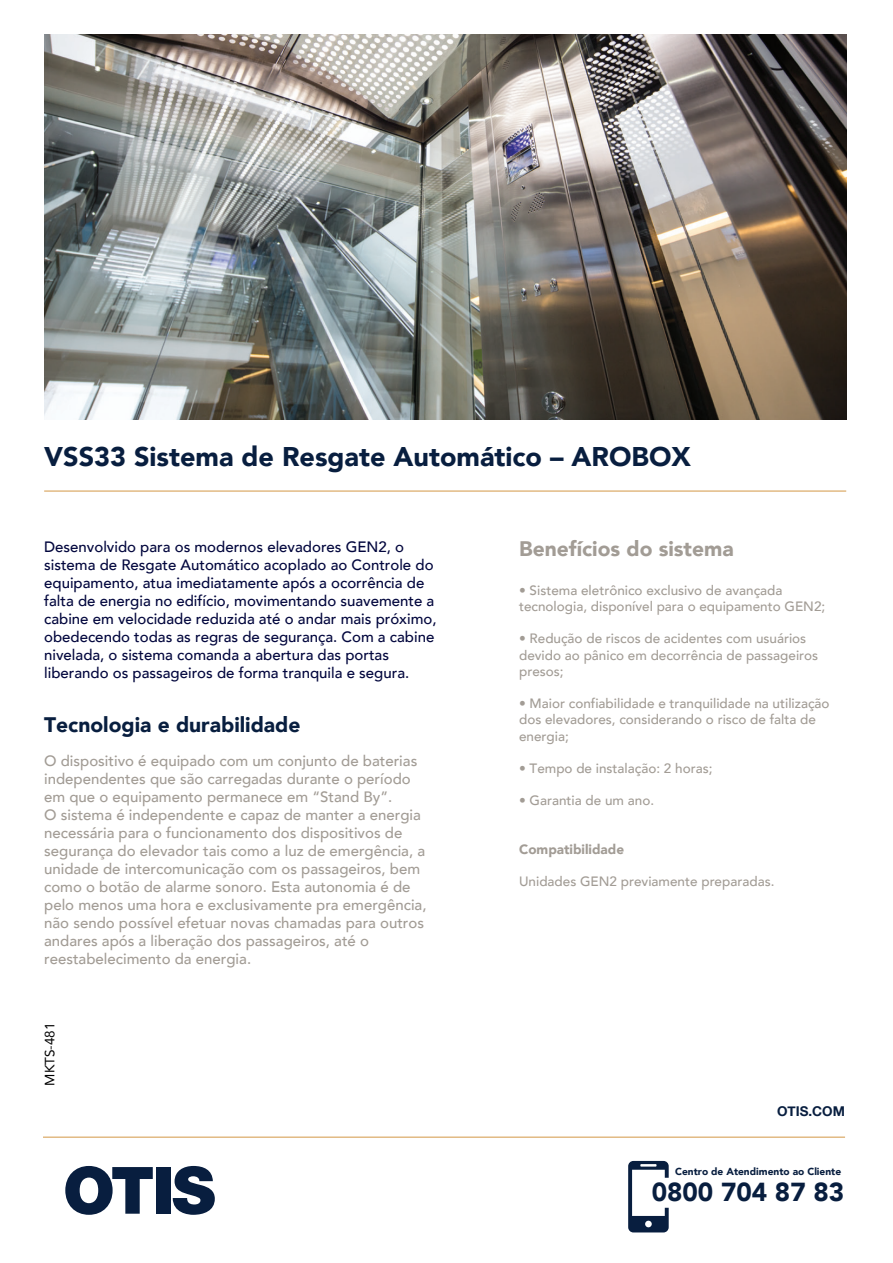
<style>
.page{position:relative;width:893px;height:1263px;background:#fff}
.page>*{position:absolute;margin:0;border:0;box-sizing:border-box;transform-origin:0 0}
.t1{font:900 27px "Avenir";color:#081e3f}
.t2{font:900 25.95px "Avenir";color:#081e3f}
.t3{font:900 21px "Avenir";color:#081e3f}
.t4{font:900 21px "Avenir";color:#a29c95}
.t5{font:500 15px/18px "Avenir";color:#a29c95}
.t6{font:500 15px/18px "Avenir";color:#02063d}
.t7{font:500 13.5px/16.2px "Avenir";color:#a29c95}
.t8{font:900 13.5px "Avenir";color:#a29c95}
.t9{font:13.5px "Avenir";color:#000}
.t10{font:700 13.5px "Helvetica Neue";color:#081e3f}
.t11{font:900 10.2px "Avenir";color:#081e3f}
</style>
<div class="page">
<img style="left:44px;top:34px;width:802px;height:385px">
<hr style="left:44px;top:491px;width:802px;height:1px;background:#d39846">
<svg style="left:65px;top:1166px;width:88px;height:49px"></svg>
<div style="left:156px;top:1167px;width:14px;height:47px;background:#081e3f"></div>
<svg style="left:173px;top:1166px;width:42px;height:49px"></svg>
<hr style="left:43px;top:1137px;width:802px;height:1px;background:#d39846">
<svg style="left:628px;top:1161px;width:41px;height:71px"></svg>
<h1 class="t1" style="left:44px;top:433px;width:648px">VSS33 Sistema de Resgate Automático – AROBOX</h1>
<p class="t6" style="left:44px;top:537px;width:394px">Desenvolvido para os modernos elevadores GEN2, o sistema de Resgate Automático acoplado ao Controle do equipamento, atua imediatamente após a ocorrência de falta de energia no edifício, movimentando suavemente a cabine em velocidade reduzida até o andar mais próximo, obedecendo todas as regras de segurança. Com a cabine nivelada, o sistema comanda a abertura das portas liberando os passageiros de forma tranquila e segura.</p>
<h3 class="t3" style="left:44px;top:707px;width:258px">Tecnologia e durabilidade</h3>
<p class="t5" style="left:44px;top:751px;width:384px">O dispositivo é equipado com um conjunto de baterias independentes que são carregadas durante o período em que o equipamento permanece em “Stand By”.<br>O sistema é independente e capaz de manter a energia necessária para o funcionamento dos dispositivos de segurança do elevador tais como a luz de emergência, a unidade de intercomunicação com os passageiros, bem como o botão de alarme sonoro. Esta autonomia é de pelo menos uma hora e exclusivamente pra emergência, não sendo possível efetuar novas chamadas para outros andares após a liberação dos passageiros, até o reestabelecimento da energia.</p>
<p class="t9" style="left:39px;top:1086px;width:65px;rotate:-90deg">MKTS-481</p>
<h3 class="t4" style="left:519px;top:531px;width:216px">Benefícios do sistema</h3>
<p class="t7" style="left:519px;top:581px;width:308px">• Sistema eletrônico exclusivo de avançada tecnologia, disponível para o equipamento GEN2;</p>
<p class="t7" style="left:519px;top:630px;width:301px">• Redução de riscos de acidentes com usuários devido ao pânico em decorrência de passageiros presos;</p>
<p class="t7" style="left:519px;top:695px;width:312px">• Maior confiabilidade e tranquilidade na utilização dos elevadores, considerando o risco de falta de energia;</p>
<p class="t7" style="left:519px;top:759px;width:195px">• Tempo de instalação: 2 horas;</p>
<p class="t7" style="left:519px;top:792px;width:137px">• Garantia de um ano.</p>
<p class="t8" style="left:519px;top:838px;width:107px">Compatibilidade</p>
<p class="t7" style="left:519px;top:873px;width:257px">Unidades GEN2 previamente preparadas.</p>
<p class="t10" style="left:777px;top:1100px;width:69px">OTIS.COM</p>
<p class="t11" style="left:675px;top:1163px;width:168px">Centro de Atendimento ao Cliente</p>
<h2 class="t2" style="left:652px;top:1170px;width:194px">0800 704 87 83</h2>
</div>
